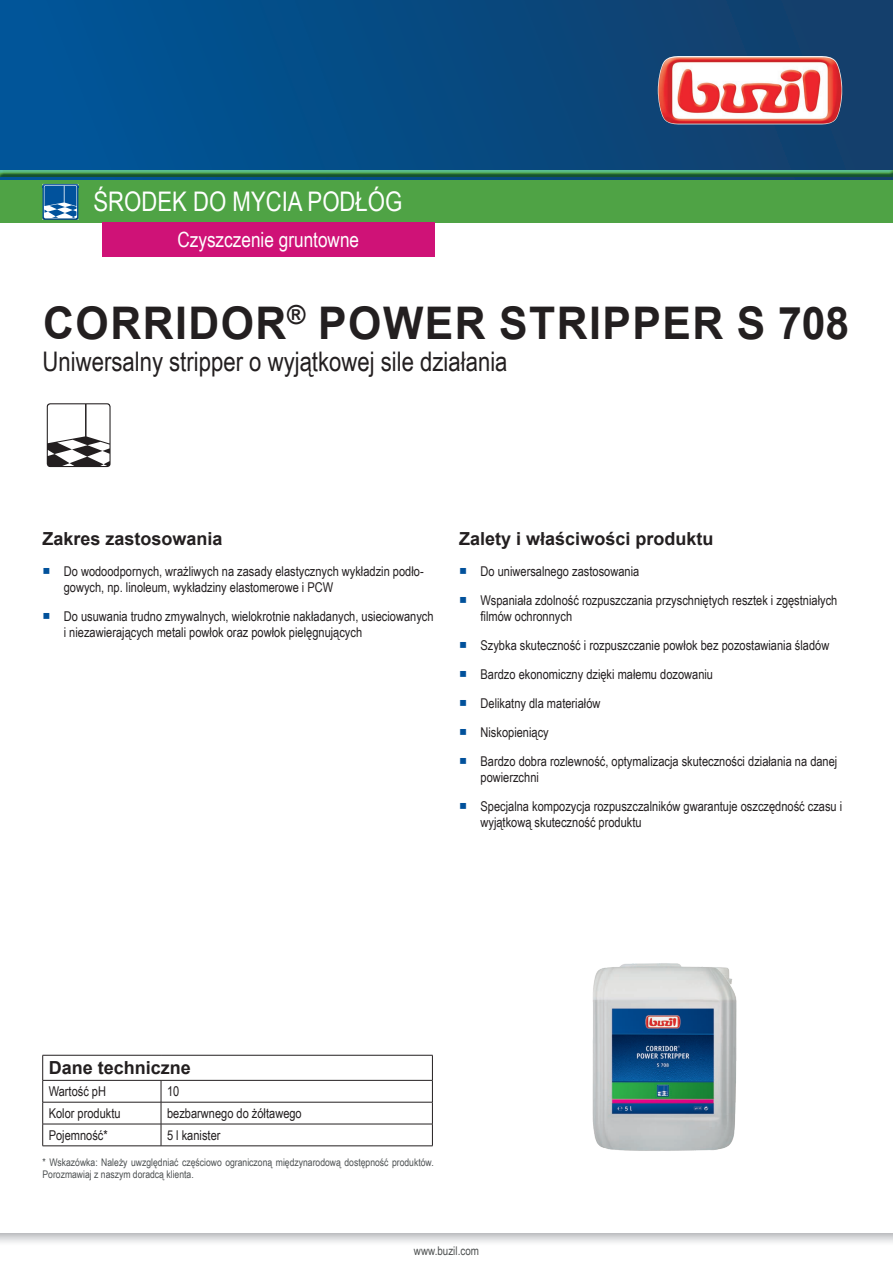
<style>
.page{position:relative;width:893px;height:1263px;background:#fff}
.page>*{position:absolute;margin:0;border:0;box-sizing:border-box;transform-origin:0 0}
.t1{font:700 45px "Arial";letter-spacing:.035em;color:#231f20;scale:.95 1}
.t2{font:27px "Arial Narrow";color:#231f20}
.t3{font:27px "Arial Narrow";color:#fff}
.t4{font:21px "Arial Narrow";color:#fff}
.t5{font:700 18px "Arial";color:#231f20}
.t6{font:13.5px/16.2px "Arial Narrow";color:#231f20}
.t7{font:12px "Arial Narrow";color:#4e5151}
.t8{font:10.5px/11.7px "Arial Narrow";color:#4d5152}
.s1{font-family:"Arial Unicode MS";color:#01519b}
</style>
<div class="page">
<svg style="left:0;top:1233px;width:893px;height:10px"></svg>
<hr style="left:43px;top:1055px;width:118px;height:1px;background:#231f20">
<hr style="left:161px;top:1055px;width:272px;height:1px;background:#231f20">
<hr style="left:43px;top:1080px;width:118px;height:1px;background:#231f20">
<hr style="left:161px;top:1080px;width:272px;height:1px;background:#231f20">
<hr style="left:43px;top:1102px;width:118px;height:1px;background:#231f20">
<hr style="left:161px;top:1102px;width:272px;height:1px;background:#231f20">
<hr style="left:43px;top:1124px;width:118px;height:1px;background:#231f20">
<svg style="left:42px;top:1055px;width:1px;height:91px"></svg>
<hr style="left:161px;top:1124px;width:272px;height:1px;background:#231f20">
<svg style="left:161px;top:1080px;width:1px;height:65px"></svg>
<svg style="left:432px;top:1055px;width:1px;height:90px"></svg>
<hr style="left:43px;top:1145px;width:118px;height:1px;background:#231f20">
<hr style="left:161px;top:1145px;width:272px;height:1px;background:#231f20">
<img style="left:592px;top:963px;width:145px;height:188px">
<svg style="left:47px;top:403px;width:64px;height:64px"></svg>
<div style="left:0;top:0;width:893px;height:180px;background:linear-gradient(to right,#00569a,#143e69)"></div>
<img style="left:658px;top:56px;width:184px;height:68px">
<div style="left:0;top:169px;width:893px;height:8px;background:#015599;opacity:.75"></div>
<div style="left:0;top:180px;width:893px;height:43px;background:#4fa345"></div>
<img style="left:43px;top:184px;width:35px;height:36px">
<svg style="left:44px;top:185px;width:35px;height:33px"></svg>
<div style="left:102px;top:223px;width:333px;height:34px;background:#cf1277"></div>
<h2 class="t3" style="left:94px;top:182px;width:310px">ŚRODEK DO MYCIA PODŁÓG</h2>
<h3 class="t4" style="left:177px;top:225px;width:183px">Czyszczenie gruntowne</h3>
<h1 class="t1" style="left:43px;top:291px;width:850px">CORRIDOR<sup>®</sup> POWER STRIPPER S 708</h1>
<h2 class="t2" style="left:43px;top:342px;width:467px">Uniwersalny stripper o wyjątkowej sile działania</h2>
<h3 class="t5" style="left:43px;top:526px;width:182px">Zakres zastosowania</h3>
<p class="t6" style="left:64px;top:562px;width:361px;text-indent:-21px"><span class="s1">■</span> Do wodoodpornych, wrażliwych na zasady elastycznych wykładzin podło&shy;gowych, np. linoleum, wykładziny elastomerowe i PCW</p>
<p class="t6" style="left:64px;top:607px;width:371px;text-indent:-21px"><span class="s1">■</span> Do usuwania trudno zmywalnych, wielokrotnie nakładanych, usieciowanych i niezawierających metali powłok oraz powłok pielęgnujących</p>
<h3 class="t5" style="left:459px;top:526px;width:256px">Zalety i właściwości produktu</h3>
<p class="t6" style="left:459px;top:562px;width:182px"><span class="s1">■</span> Do uniwersalnego zastosowania</p>
<p class="t6" style="left:480px;top:591px;width:358px;text-indent:-21px"><span class="s1">■</span> Wspaniała zdolność rozpuszczania przyschniętych resztek i zgęstniałych filmów ochronnych</p>
<p class="t6" style="left:459px;top:636px;width:372px"><span class="s1">■</span> Szybka skuteczność i rozpuszczanie powłok bez pozostawiania śladów</p>
<p class="t6" style="left:459px;top:665px;width:255px"><span class="s1">■</span> Bardzo ekonomiczny dzięki małemu dozowaniu</p>
<p class="t6" style="left:459px;top:694px;width:143px"><span class="s1">■</span> Delikatny dla materiałów</p>
<p class="t6" style="left:459px;top:723px;width:91px"><span class="s1">■</span> Niskopieniący</p>
<p class="t6" style="left:480px;top:752px;width:358px;text-indent:-21px"><span class="s1">■</span> Bardzo dobra rozlewność, optymalizacja skuteczności działania na danej powierzchni</p>
<p class="t6" style="left:480px;top:797px;width:363px;text-indent:-21px"><span class="s1">■</span> Specjalna kompozycja rozpuszczalników gwarantuje oszczędność czasu i wyjątkową skuteczność produktu</p>
<h3 class="t5" style="left:49px;top:1055px;width:144px">Dane techniczne</h3>
<p class="t6" style="left:49px;top:1083px;width:59px">Wartość pH</p>
<p class="t6" style="left:167px;top:1083px;width:14px">10</p>
<p class="t6" style="left:49px;top:1105px;width:73px">Kolor produktu</p>
<p class="t6" style="left:167px;top:1105px;width:136px">bezbarwnego do żółtawego</p>
<p class="t6" style="left:49px;top:1126px;width:61px">Pojemność*</p>
<p class="t6" style="left:167px;top:1126px;width:55px">5 l kanister</p>
<p class="t8" style="left:43px;top:1156px;width:393px">* Wskazówka: Należy uwzględniać częściowo ograniczoną międzynarodową dostępność produktów.<br>Porozmawiaj z naszym doradcą klienta.</p>
<p class="t7" style="left:414px;top:1242px;width:67px">www.buzil.com</p>
</div>
